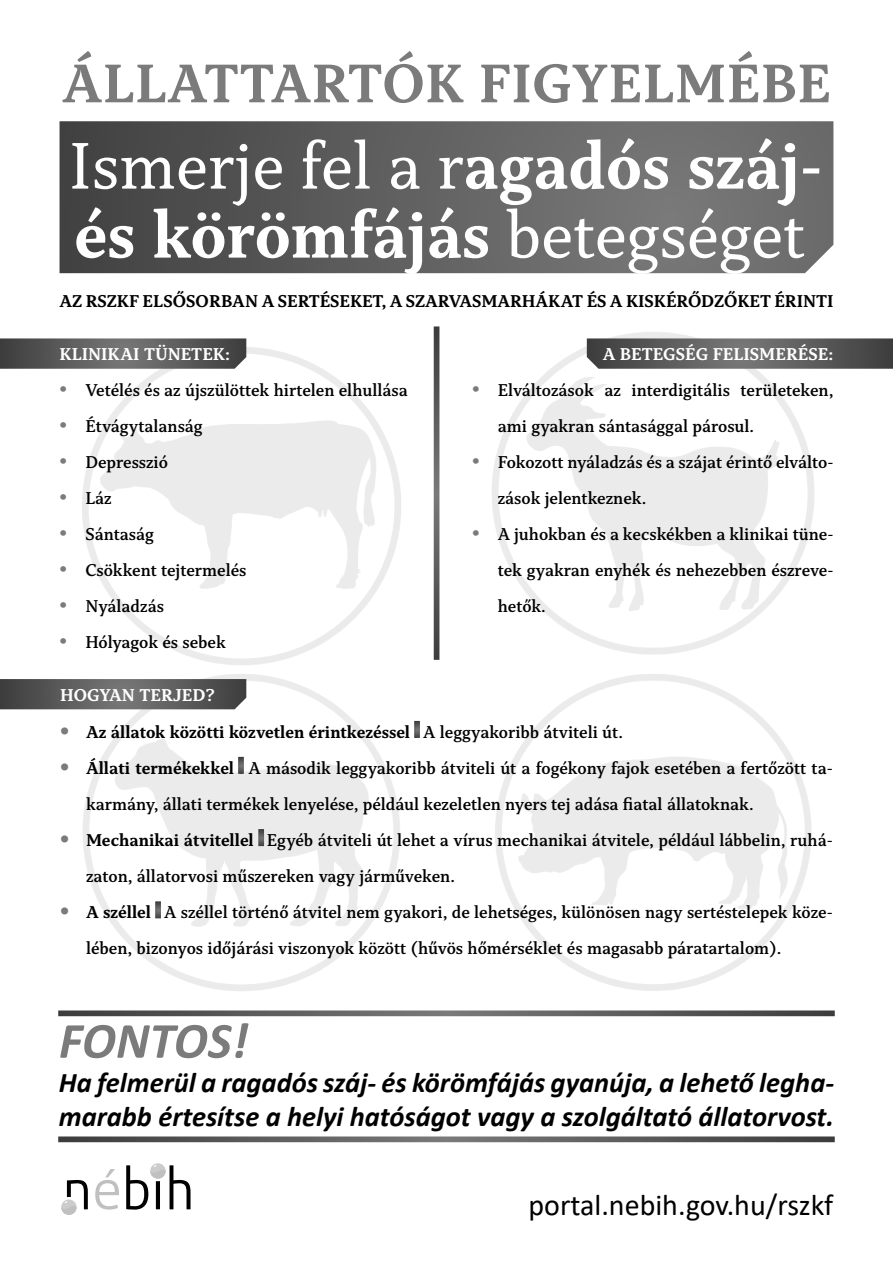
<style>
.page{position:relative;width:893px;height:1263px;background:#fff}
.page>*{position:absolute;margin:0;border:0;box-sizing:border-box;transform-origin:0 0}
.t1{font:700 69px/69px "Capitolina";color:#fff}
.t2{font:700 57px "Capitolina";letter-spacing:.01em;color:#7b7b7b}
.t3{font:italic 700 51px "Calibri";color:#7b7b7b}
.t4{font:30px "Calibri";color:#000}
.t5{font:italic 700 28.5px/34.2px "Calibri";color:#000}
.t6{font:600 18px/36px "Capitolina";color:#000}
.t7{font:700 18px "Capitolina";letter-spacing:-.005em;color:#000}
.t8{font:700 18px "Capitolina";color:#fff}
.s1{font-weight:400}
.s2{font-family:"Myriad Pro";font-weight:400;font-size:27px;color:#7b7b7b}
.s3{font-family:"Myriad Pro";font-size:27px;color:#7b7b7b}
.s4{font-family:"Calibri";font-weight:400}
.s5{font-weight:600}
.s6{font-family:"Myriad Pro";font-weight:700;font-size:27px;color:#7b7b7b}
.s7{font-weight:700}
</style>
<div class="page">
<svg style="left:0;top:338px;width:246px;height:31px;background:#5f5f5f"></svg>
<svg style="left:0;top:679px;width:246px;height:30px;background:#5c5c5c"></svg>
<svg style="left:587px;top:338px;width:306px;height:31px;background:#5f5f5f"></svg>
<svg style="left:60px;top:121px;width:773px;height:152px;background:#616161"></svg>
<svg style="left:58px;top:1010px;width:777px;height:6px;background:#686868"></svg>
<svg style="left:434px;top:326px;width:5px;height:334px;background:#5a5a5a"></svg>
<svg style="left:414px;top:721px;width:6px;height:17px"></svg>
<svg style="left:238px;top:757px;width:6px;height:17px"></svg>
<svg style="left:258px;top:829px;width:6px;height:17px"></svg>
<svg style="left:155px;top:901px;width:6px;height:17px"></svg>
<svg style="left:58px;top:1136px;width:777px;height:6px;background:#686868"></svg>
<svg style="left:95px;top:1169px;width:24px;height:40px"></svg>
<svg style="left:61px;top:1179px;width:27px;height:36px"></svg>
<svg style="left:150px;top:1163px;width:16px;height:16px"></svg>
<svg style="left:126px;top:1165px;width:65px;height:44px"></svg>
<p class="t2" style="left:62px;top:49px;width:770px">ÁLLATTARTÓK FIGYELMÉBE</p>
<p class="t1" style="left:69px;top:132px;width:756px"><span class="s1">Ismerje fel a r</span>agadós száj&shy;és körömfájás <span class="s1">betegséget</span></p>
<p class="t7" style="left:60px;top:290px;width:775px">AZ RSZKF ELSŐSORBAN A SERTÉSEKET, A SZARVASMARHÁKAT ÉS A KISKÉRŐDZŐKET ÉRINTI</p>
<p class="t8" style="left:60px;top:343px;width:172px">KLINIKAI TÜNETEK:</p>
<p class="t6" style="left:60px;top:372px;width:350px"><span class="s2">•</span> Vetélés és az újszülöttek hirtelen elhullása</p>
<p class="t6" style="left:60px;top:408px;width:145px"><span class="s2">•</span> Étvágytalanság</p>
<p class="t6" style="left:60px;top:444px;width:110px"><span class="s2">•</span> Depresszió</p>
<p class="t6" style="left:60px;top:480px;width:54px"><span class="s2">•</span> Láz</p>
<p class="t6" style="left:60px;top:516px;width:96px"><span class="s2">•</span> Sántaság</p>
<p class="t6" style="left:60px;top:552px;width:188px"><span class="s2">•</span> Csökkent tejtermelés</p>
<p class="t6" style="left:60px;top:588px;width:106px"><span class="s2">•</span> Nyáladzás</p>
<p class="t6" style="left:60px;top:624px;width:168px"><span class="s2">•</span> Hólyagok és sebek</p>
<p class="t8" style="left:603px;top:343px;width:232px">A BETEGSÉG FELISMERÉSE:</p>
<p class="t6" style="left:498px;top:372px;width:337px;text-indent:-26px"><span class="s2">•</span> Elváltozások az interdigitális területeken, ami gyakran sántasággal párosul.</p>
<p class="t6" style="left:498px;top:444px;width:337px;text-indent:-26px"><span class="s2">•</span> Fokozott nyáladzás és a szájat érintő elválto&shy;zások jelentkeznek.</p>
<p class="t6" style="left:498px;top:516px;width:337px;text-align:justify;text-indent:-26px"><span class="s2">•</span> A juhokban és a kecskékben a klinikai tüne&shy;tek gyakran enyhék és nehezebben észreve&shy;hetők.</p>
<p class="t8" style="left:60px;top:685px;width:156px">HOGYAN TERJED?</p>
<p class="t7" style="left:60px;top:721px;width:564px"><span class="s3">•</span> Az állatok közötti közvetlen érintkezéssel <span class="s4">I</span> <span class="s5">A leggyakoribb átviteli út.</span></p>
<p class="t6" style="left:86px;top:750px;width:748px;text-indent:-26px"><span class="s6">•</span> <span class="s7">Állati termékekkel</span> <span class="s4">I</span> A második leggyakoribb átviteli út a fogékony fajok esetében a fertőzött ta&shy;karmány, állati termékek lenyelése, például kezeletlen nyers tej adása fiatal állatoknak.</p>
<p class="t6" style="left:86px;top:822px;width:748px;text-indent:-26px"><span class="s6">•</span> <span class="s7">Mechanikai átvitellel</span> <span class="s4">I</span> Egyéb átviteli út lehet a vírus mechanikai átvitele, például lábbelin, ruhá&shy;zaton, állatorvosi műszereken vagy járműveken.</p>
<p class="t6" style="left:86px;top:894px;width:748px;text-indent:-26px"><span class="s6">•</span> <span class="s7">A széllel</span> <span class="s4">I</span> A széllel történő átvitel nem gyakori, de lehetséges, különösen nagy sertéstelepek köze&shy;lében, bizonyos időjárási viszonyok között (hűvös hőmérséklet és magasabb páratartalom).</p>
<p class="t3" style="left:59px;top:1005px;width:191px">FONTOS!</p>
<p class="t5" style="left:59px;top:1064px;width:777px">Ha felmerül a ragadós száj- és körömfájás gyanúja, a lehető legha&shy;marabb értesítse a helyi hatóságot vagy a szolgáltató állatorvost.</p>
<p class="t4" style="left:528px;top:1184px;width:306px">portal.nebih.gov.hu/rszkf</p>
</div>
